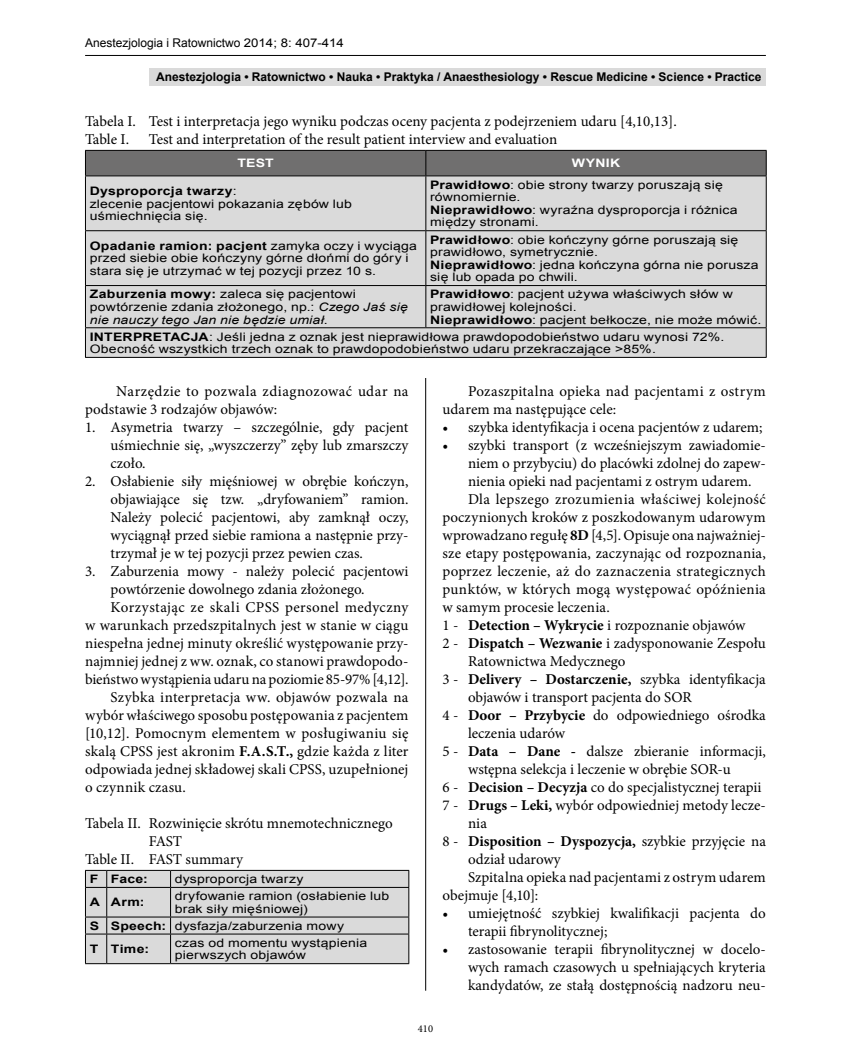
<style>
.page{position:relative;width:851px;height:1063px;background:#fff}
.page>*{position:absolute;margin:0;border:0;box-sizing:border-box;transform-origin:0 0}
.t1{font:15px/18px "Minion Pro";color:#000;text-align:justify}
.t2{font:15px/18px "Minion Pro";letter-spacing:.025em;color:#000}
.t3{font:700 15px "Minion Pro";color:#000}
.t4{font:15px "Minion Pro";letter-spacing:.02em;color:#000}
.t5{font:15px "Minion Pro";letter-spacing:.03em;color:#000}
.t6{font:700 12px "Arial";color:#000}
.t7{font:12px "Arial";color:#000}
.t8{font:11.7px/12.6px "Arial";letter-spacing:.015em;color:#000;scale:1.2 1}
.t9{font:700 11.7px "Arial";letter-spacing:.025em;color:#000;scale:1.2 1}
.t10{font:700 11.7px "Arial";letter-spacing:.02em;color:#fff;scale:1.2 1}
.t11{font:10.5px "Minion Pro";color:#000}
.s1{font-weight:700}
.s2{font-style:italic}
.s3{font-weight:400}
</style>
<div class="page">
<hr style="left:425px;top:111px;width:1px;height:880px;background:#000">
<hr style="left:85px;top:55px;width:680px;height:1px;background:#000">
<div style="left:149px;top:68px;width:616px;height:17px;background:#dadada"></div>
<svg style="left:85px;top:870px;width:324px;height:94px;background:#cecece"></svg>
<hr style="left:107px;top:963px;width:63px;height:1px;background:#000">
<hr style="left:170px;top:963px;width:239px;height:1px;background:#000">
<div style="left:85px;top:111px;width:680px;height:267px;background:#fff"></div>
<div style="left:86px;top:177px;width:679px;height:180px;background:#dadada"></div>
<svg style="left:85px;top:150px;width:681px;height:26px;background:#696868"></svg>
<hr style="left:85px;top:176px;width:341px;height:1px;background:#000">
<hr style="left:85px;top:176px;width:1px;height:54px;background:#000">
<hr style="left:426px;top:176px;width:340px;height:1px;background:#000">
<hr style="left:425px;top:176px;width:1px;height:54px;background:#000">
<hr style="left:765px;top:176px;width:1px;height:54px;background:#000">
<hr style="left:85px;top:230px;width:341px;height:1px;background:#000">
<hr style="left:85px;top:231px;width:1px;height:54px;background:#000">
<hr style="left:426px;top:230px;width:340px;height:1px;background:#000">
<hr style="left:425px;top:231px;width:1px;height:54px;background:#000">
<hr style="left:765px;top:231px;width:1px;height:54px;background:#000">
<hr style="left:85px;top:285px;width:341px;height:1px;background:#000">
<hr style="left:85px;top:286px;width:1px;height:41px;background:#000">
<hr style="left:426px;top:285px;width:340px;height:1px;background:#000">
<hr style="left:425px;top:286px;width:1px;height:41px;background:#000">
<hr style="left:765px;top:286px;width:1px;height:41px;background:#000">
<hr style="left:85px;top:327px;width:341px;height:1px;background:#000">
<svg style="left:85px;top:328px;width:1px;height:29px"></svg>
<hr style="left:426px;top:327px;width:340px;height:1px;background:#000">
<svg style="left:765px;top:328px;width:1px;height:29px"></svg>
<hr style="left:85px;top:357px;width:341px;height:1px;background:#000">
<hr style="left:426px;top:357px;width:340px;height:1px;background:#000">
<p class="t7" style="left:85px;top:35px;width:260px">Anestezjologia i Ratownictwo 2014; 8: 407-414</p>
<p class="t6" style="left:156px;top:69px;width:606px">Anestezjologia • Ratownictwo • Nauka • Praktyka / Anaesthesiology • Rescue Medicine • Science • Practice</p>
<p class="t1" style="left:85px;top:112px;width:593px">Tabela I. Test i interpretacja jego wyniku podczas oceny pacjenta z podejrzeniem udaru [4,10,13].<br>Table I.</p>
<p class="t1" style="left:149px;top:130px;width:410px">Test and interpretation of the result patient interview and evaluation</p>
<p class="t10" style="left:237px;top:155px;width:32px">TEST</p>
<p class="t10" style="left:571px;top:155px;width:42px">WYNIK</p>
<p class="t8" style="left:90px;top:185px;width:220px"><span class="s1">Dysproporcja twarzy</span>:<br>zlecenie pacjentowi pokazania zębów lub uśmiechnięcia się.</p>
<p class="t8" style="left:430px;top:178px;width:258px"><span class="s1">Prawidłowo</span>: obie strony twarzy poruszają się równomiernie.<br><span class="s1">Nieprawidłowo</span>: wyraźna dysproporcja i różnica między stronami.</p>
<p class="t8" style="left:90px;top:240px;width:274px"><span class="s1">Opadanie ramion: pacjent</span> zamyka oczy i wyciąga przed siebie obie kończyny górne dłońmi do góry i stara się je utrzymać w tej pozycji przez 10 s.</p>
<p class="t8" style="left:430px;top:233px;width:275px"><span class="s1">Prawidłowo</span>: obie kończyny górne poruszają się prawidłowo, symetrycznie.<br><span class="s1">Nieprawidłowo</span>: jedna kończyna górna nie porusza się lub opada po chwili.</p>
<p class="t8" style="left:90px;top:288px;width:267px"><span class="s1">Zaburzenia mowy:</span> zaleca się pacjentowi powtórzenie zdania złożonego, np.: <span class="s2">Czego Jaś się nie nauczy tego Jan nie będzie umiał</span>.</p>
<p class="t8" style="left:430px;top:288px;width:277px"><span class="s1">Prawidłowo</span>: pacjent używa właściwych słów w prawidłowej kolejności.<br><span class="s1">Nieprawidłowo</span>: pacjent bełkocze, nie może mówić.</p>
<p class="t8" style="left:90px;top:330px;width:530px"><span class="s1">INTERPRETACJA</span>: Jeśli jedna z oznak jest nieprawidłowa prawdopodobieństwo udaru wynosi 72%.<br>Obecność wszystkich trzech oznak to prawdopodobieństwo udaru przekraczające &gt;85%.</p>
<p class="t2" style="left:85px;top:382px;width:325px;text-indent:31px">Narzędzie to pozwala zdiagnozować udar na podstawie 3 rodzajów objawów:</p>
<p class="t1" style="left:111px;top:418px;width:299px;text-indent:-26px">1. Asymetria twarzy – szczególnie, gdy pacjent uśmiechnie się, „wyszczerzy” zęby lub zmarszczy czoło.</p>
<p class="t1" style="left:111px;top:472px;width:299px;text-indent:-26px">2. Osłabienie siły mięśniowej w obrębie kończyn, objawiające się tzw. „dryfowaniem” ramion.<br>Należy polecić pacjentowi, aby zamknął oczy, wyciągnął przed siebie ramiona a następnie przy&shy;trzymał je w tej pozycji przez pewien czas.</p>
<p class="t1" style="left:85px;top:562px;width:325px">3. Zaburzenia mowy - należy polecić pacjentowi</p>
<p class="t1" style="left:111px;top:580px;width:255px">powtórzenie dowolnego zdania złożonego.</p>
<p class="t5" style="left:111px;top:597px;width:299px">Korzystając ze skali CPSS personel medyczny</p>
<p class="t1" style="left:85px;top:616px;width:325px">w warunkach przedszpitalnych jest w stanie w ciągu</p>
<p class="t1" style="left:85px;top:634px;width:325px">niespełna jednej minuty określić występowanie przy-</p>
<p class="t1" style="left:85px;top:652px;width:325px">najmniej jednej z ww. oznak, co stanowi prawdopodo-</p>
<p class="t1" style="left:85px;top:670px;width:325px">bieństwo wystąpienia udaru na poziomie 85-97% [4,12].</p>
<p class="t4" style="left:111px;top:687px;width:299px">Szybka interpretacja ww. objawów pozwala na</p>
<p class="t1" style="left:85px;top:706px;width:325px">wybór właściwego sposobu postępowania z pacjentem</p>
<p class="t1" style="left:85px;top:724px;width:325px">[10,12]. Pomocnym elementem w posługiwaniu się</p>
<p class="t1" style="left:85px;top:742px;width:325px">skalą CPSS jest akronim <span class="s1">F.A.S.T.,</span> gdzie każda z liter</p>
<p class="t1" style="left:85px;top:760px;width:325px">odpowiada jednej składowej skali CPSS, uzupełnionej</p>
<p class="t1" style="left:85px;top:778px;width:102px">o czynnik czasu.</p>
<p class="t1" style="left:85px;top:814px;width:309px">Tabela II. Rozwinięcie skrótu mnemotechnicznego</p>
<p class="t1" style="left:149px;top:832px;width:35px">FAST</p>
<p class="t1" style="left:85px;top:850px;width:159px">Table II. FAST summary</p>
<p class="t9" style="left:90px;top:871px;width:50px">F Face:</p>
<p class="t8" style="left:175px;top:873px;width:109px">dysproporcja twarzy</p>
<p class="t9" style="left:90px;top:895px;width:47px">A Arm:</p>
<p class="t8" style="left:175px;top:890px;width:180px">dryfowanie ramion (osłabienie lub brak siły mięśniowej)</p>
<p class="t8" style="left:90px;top:914px;width:213px;line-height:23.2px"><span class="s1">S Speech:</span> dysfazja/zaburzenia mowy<br><span class="s1">T Time:</span></p>
<p class="t8" style="left:175px;top:937px;width:162px">czas od momentu wystąpienia pierwszych objawów</p>
<p class="t1" style="left:442px;top:382px;width:325px;text-indent:26px">Pozaszpitalna opieka nad pacjentami z ostrym udarem ma następujące cele:</p>
<p class="t1" style="left:442px;top:418px;width:321px">• szybka identyfikacja i ocena pacjentów z udarem;</p>
<p class="t1" style="left:442px;top:436px;width:325px">• szybki transport (z wcześniejszym zawiadomie-</p>
<p class="t1" style="left:468px;top:454px;width:299px">niem o przybyciu) do placówki zdolnej do zapew-</p>
<p class="t1" style="left:468px;top:472px;width:285px">nienia opieki nad pacjentami z ostrym udarem.</p>
<p class="t2" style="left:468px;top:490px;width:299px">Dla lepszego zrozumienia właściwej kolejność</p>
<p class="t1" style="left:442px;top:508px;width:325px">poczynionych kroków z poszkodowanym udarowym</p>
<p class="t1" style="left:442px;top:526px;width:325px">wprowadzano regułę <span class="s1">8D</span> [4,5]. Opisuje ona najważniej-</p>
<p class="t1" style="left:442px;top:544px;width:325px">sze etapy postępowania, zaczynając od rozpoznania,</p>
<p class="t1" style="left:442px;top:562px;width:325px">poprzez leczenie, aż do zaznaczenia strategicznych</p>
<p class="t4" style="left:442px;top:579px;width:325px">punktów, w których mogą występować opóźnienia</p>
<p class="t1" style="left:442px;top:598px;width:169px">w samym procesie leczenia.</p>
<p class="t1" style="left:442px;top:616px;width:304px">1 - <span class="s1">Detection – Wykrycie</span> i rozpoznanie objawów</p>
<p class="t1" style="left:442px;top:634px;width:325px">2 - <span class="s1">Dispatch – Wezwanie</span> i zadysponowanie Zespołu</p>
<p class="t1" style="left:468px;top:652px;width:159px">Ratownictwa Medycznego</p>
<p class="t3" style="left:442px;top:669px;width:325px"><span class="s3">3 -</span> Delivery – Dostarczenie, <span class="s3">szybka identyfikacja</span></p>
<p class="t1" style="left:468px;top:688px;width:225px">objawów i transport pacjenta do SOR</p>
<p class="t1" style="left:442px;top:706px;width:325px">4 - <span class="s1">Door – Przybycie</span> do odpowiedniego ośrodka</p>
<p class="t1" style="left:468px;top:724px;width:98px">leczenia udarów</p>
<p class="t1" style="left:442px;top:742px;width:325px">5 - <span class="s1">Data – Dane -</span> dalsze zbieranie informacji,</p>
<p class="t1" style="left:468px;top:760px;width:264px">wstępna selekcja i leczenie w obrębie SOR-u</p>
<p class="t1" style="left:442px;top:778px;width:320px">6 - <span class="s1">Decision – Decyzja</span> co do specjalistycznej terapii</p>
<p class="t1" style="left:442px;top:796px;width:325px">7 - <span class="s1">Drugs – Leki,</span> wybór odpowiedniej metody lecze-</p>
<p class="t1" style="left:468px;top:814px;width:20px">nia</p>
<p class="t3" style="left:442px;top:831px;width:325px"><span class="s3">8 -</span> Disposition – Dyspozycja, <span class="s3">szybkie przyjęcie na</span></p>
<p class="t1" style="left:468px;top:850px;width:94px">odział udarowy</p>
<p class="t1" style="left:468px;top:868px;width:299px">Szpitalna opieka nad pacjentami z ostrym udarem</p>
<p class="t1" style="left:442px;top:886px;width:97px">obejmuje [4,10]:</p>
<p class="t1" style="left:468px;top:904px;width:299px;text-indent:-26px">• umiejętność szybkiej kwalifikacji pacjenta do terapii fibrynolitycznej;</p>
<p class="t1" style="left:468px;top:940px;width:299px;text-indent:-26px">• zastosowanie terapii fibrynolitycznej w docelo&shy;wych ramach czasowych u spełniających kryteria kandydatów, ze stałą dostępnością nadzoru neu-</p>
<p class="t11" style="left:418px;top:1022px;width:17px">410</p>
</div>
